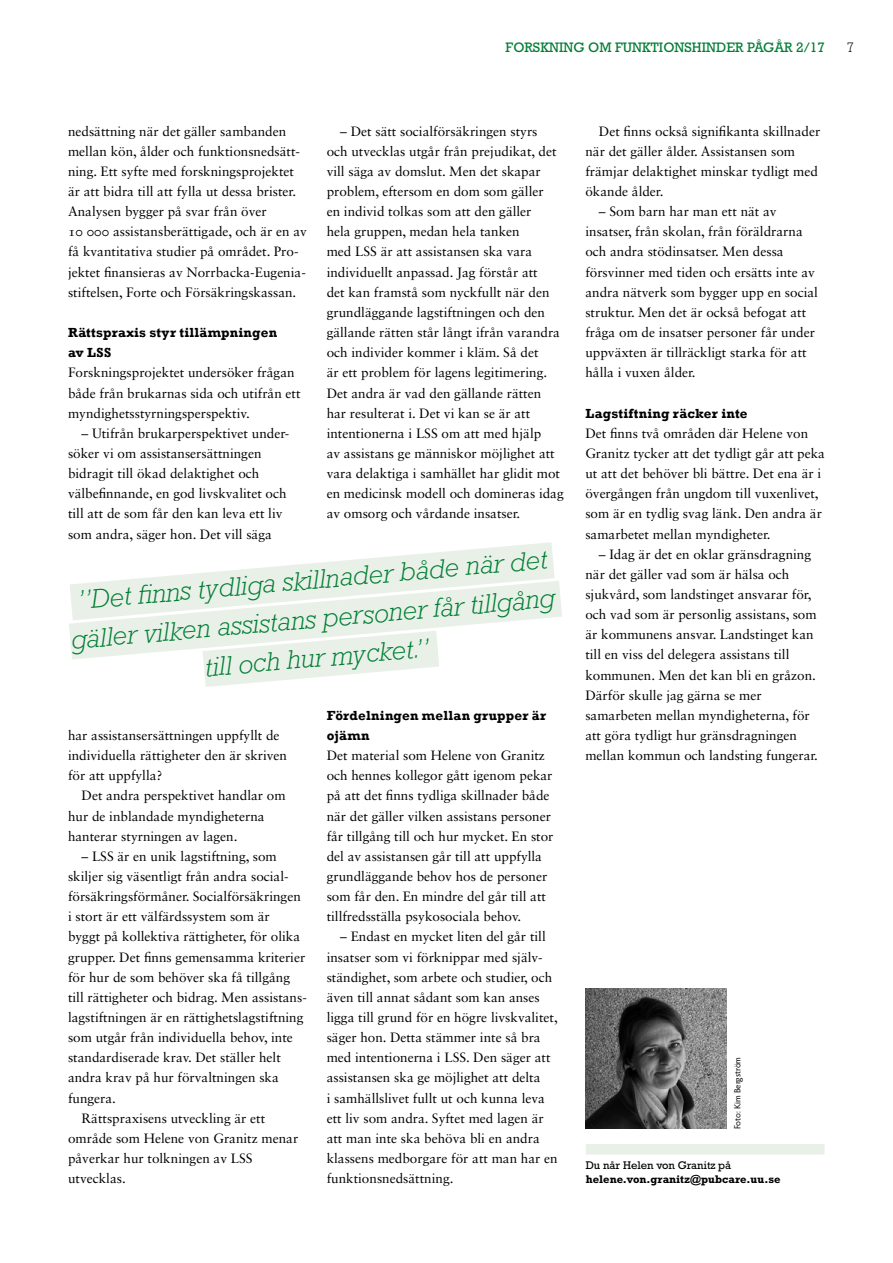
<style>
.page{position:relative;width:893px;height:1263px;background:#fff}
.page>*{position:absolute;margin:0;border:0;box-sizing:border-box;transform-origin:0 0}
.t1{font:italic 300 27px/39px "Rockwell Std";color:#007d32;text-align:center}
.t2{font:13.95px "Rockwell Std";color:#007d32}
.t3{font:300 13.95px "Rockwell Std";color:#000}
._3__Brödtext_indrag{font:13.5px/20.1px "Sabon LT Std";color:#000}
.t4{font:700 13.5px/20.1px "Rockwell";letter-spacing:.02em;color:#000}
._4__Notis_-_Brödtext{font:700 11.25px/13.5px "Rockwell Std";color:#000}
._5__Foto{font:9px "Hypatia Sans Pro";color:#000}
.s1{font-weight:400}
</style>
<div class="page">
<svg style="left:354px;top:542px;width:199px;height:18px"></svg>
<svg style="left:69px;top:560px;width:493px;height:100px"></svg>
<svg style="left:165px;top:610px;width:312px;height:77px"></svg>
<div style="left:586px;top:1144px;width:239px;height:10px;background:#e8f0e8"></div>
<img style="left:586px;top:989px;width:140px;height:140px">
<p class="t2" style="left:506px;top:39px;width:321px">FORSKNING OM FUNKTIONSHINDER PÅGÅR 2/17</p>
<p class="t3" style="left:847px;top:39px;width:9px">7</p>
<p class="_3__Brödtext_indrag" style="left:68px;top:121px;width:240px">nedsättning när det gäller sambanden mellan kön, ålder och funktionsnedsätt&shy;ning. Ett syfte med forskningsprojektet är att bidra till att fylla ut dessa brister.<br>Analysen bygger på svar från över<br>10 000 assistansberättigade, och är en av få kvantitativa studier på området. Pro&shy;jektet finansieras av Norrbacka-Eugenia&shy;stiftelsen, Forte och Försäkringskassan.</p>
<h2 class="t4" style="left:68px;top:322px;width:211px">Rättspraxis styr tillämpningen av LSS</h2>
<p class="_3__Brödtext_indrag" style="left:68px;top:362px;width:234px">Forskningsprojektet undersöker frågan både från brukarnas sida och utifrån ett myndighetsstyrningsperspektiv.</p>
<p class="_3__Brödtext_indrag" style="left:68px;top:423px;width:222px;text-indent:14px">– Utifrån brukarperspektivet under&shy;söker vi om assistansersättningen bidragit till ökad delaktighet och välbefinnande, en god livskvalitet och till att de som får den kan leva ett liv som andra, säger hon. Det vill säga</p>
<p class="_3__Brödtext_indrag" style="left:327px;top:121px;width:239px;text-indent:14px">– Det sätt socialförsäkringen styrs<br>och utvecklas utgår från prejudikat, det vill säga av domslut. Men det skapar problem, eftersom en dom som gäller<br>en individ tolkas som att den gäller<br>hela gruppen, medan hela tanken<br>med LSS är att assistansen ska vara individuellt anpassad. Jag förstår att<br>det kan framstå som nyckfullt när den grundläggande lagstiftningen och den gällande rätten står långt ifrån varandra och individer kommer i kläm. Så det<br>är ett problem för lagens legitimering.<br>Det andra är vad den gällande rätten har resulterat i. Det vi kan se är att intentionerna i LSS om att med hjälp<br>av assistans ge människor möjlighet att vara delaktiga i samhället har glidit mot en medicinsk modell och domineras idag av omsorg och vårdande insatser.</p>
<h1 class="t1" style="left:65px;top:581px;width:487px;rotate:-5deg">”Det fi nns tydliga skillnader både när det gäller vilken assistans personer får tillgång till och hur mycket.”</h1>
<p class="_3__Brödtext_indrag" style="left:68px;top:725px;width:221px">har assistansersättningen uppfyllt de individuella rättigheter den är skriven för att uppfylla?</p>
<p class="_3__Brödtext_indrag" style="left:68px;top:785px;width:219px;text-indent:14px">Det andra perspektivet handlar om hur de inblandade myndigheterna hanterar styrningen av lagen.</p>
<p class="_3__Brödtext_indrag" style="left:68px;top:846px;width:240px;text-indent:14px">– LSS är en unik lagstiftning, som skiljer sig väsentligt från andra social&shy;försäkringsförmåner. Socialförsäkringen i stort är ett välfärdssystem som är<br>byggt på kollektiva rättigheter, för olika grupper. Det finns gemensamma kriterier för hur de som behöver ska få tillgång till rättigheter och bidrag. Men assistans&shy;lagstiftningen är en rättighetslagstiftning som utgår från individuella behov, inte standardiserade krav. Det ställer helt andra krav på hur förvaltningen ska fungera.</p>
<p class="_3__Brödtext_indrag" style="left:68px;top:1108px;width:232px;text-indent:14px">Rättspraxisens utveckling är ett område som Helene von Granitz menar påverkar hur tolkningen av LSS utvecklas.</p>
<h2 class="t4" style="left:327px;top:705px;width:221px">Fördelningen mellan grupper är ojämn</h2>
<p class="_3__Brödtext_indrag" style="left:327px;top:745px;width:228px">Det material som Helene von Granitz och hennes kollegor gått igenom pekar på att det finns tydliga skillnader både när det gäller vilken assistans personer får tillgång till och hur mycket. En stor del av assistansen går till att uppfylla grundläggande behov hos de personer som får den. En mindre del går till att tillfredsställa psykosociala behov.</p>
<p class="_3__Brödtext_indrag" style="left:327px;top:926px;width:233px;text-indent:14px">– Endast en mycket liten del går till insatser som vi förknippar med själv&shy;ständighet, som arbete och studier, och även till annat sådant som kan anses ligga till grund för en högre livskvalitet, säger hon. Detta stämmer inte så bra med intentionerna i LSS. Den säger att assistansen ska ge möjlighet att delta<br>i samhällslivet fullt ut och kunna leva ett liv som andra. Syftet med lagen är att man inte ska behöva bli en andra klassens medborgare för att man har en funktionsnedsättning.</p>
<p class="_3__Brödtext_indrag" style="left:585px;top:121px;width:236px;text-indent:14px">Det finns också signifikanta skillnader när det gäller ålder. Assistansen som främjar delaktighet minskar tydligt med ökande ålder.</p>
<p class="_3__Brödtext_indrag" style="left:585px;top:201px;width:234px;text-indent:14px">– Som barn har man ett nät av insatser, från skolan, från föräldrarna och andra stödinsatser. Men dessa försvinner med tiden och ersätts inte av andra nätverk som bygger upp en social struktur. Men det är också befogat att fråga om de insatser personer får under uppväxten är tillräckligt starka för att hålla i vuxen ålder.</p>
<h2 class="t4" style="left:585px;top:403px;width:164px">Lagstiftning räcker inte</h2>
<p class="_3__Brödtext_indrag" style="left:585px;top:423px;width:241px">Det finns två områden där Helene von Granitz tycker att det tydligt går att peka ut att det behöver bli bättre. Det ena är i övergången från ungdom till vuxenlivet, som är en tydlig svag länk. Den andra är samarbetet mellan myndigheter.</p>
<p class="_3__Brödtext_indrag" style="left:585px;top:544px;width:234px;text-indent:14px">– Idag är det en oklar gränsdragning när det gäller vad som är hälsa och sjukvård, som landstinget ansvarar för, och vad som är personlig assistans, som är kommunens ansvar. Landstinget kan till en viss del delegera assistans till kommunen. Men det kan bli en gråzon.<br>Därför skulle jag gärna se mer samarbeten mellan myndigheterna, för att göra tydligt hur gränsdragningen mellan kommun och landsting fungerar.</p>
<p class="_5__Foto" style="left:731px;top:1129px;width:74px;rotate:-90deg">Foto: Kim Bergström</p>
<p class="_4__Notis_-_Brödtext" style="left:586px;top:1159px;width:196px"><span class="s1">Du når Helen von Granitz på </span>helene.von.granitz@pubcare.uu.se</p>
</div>
